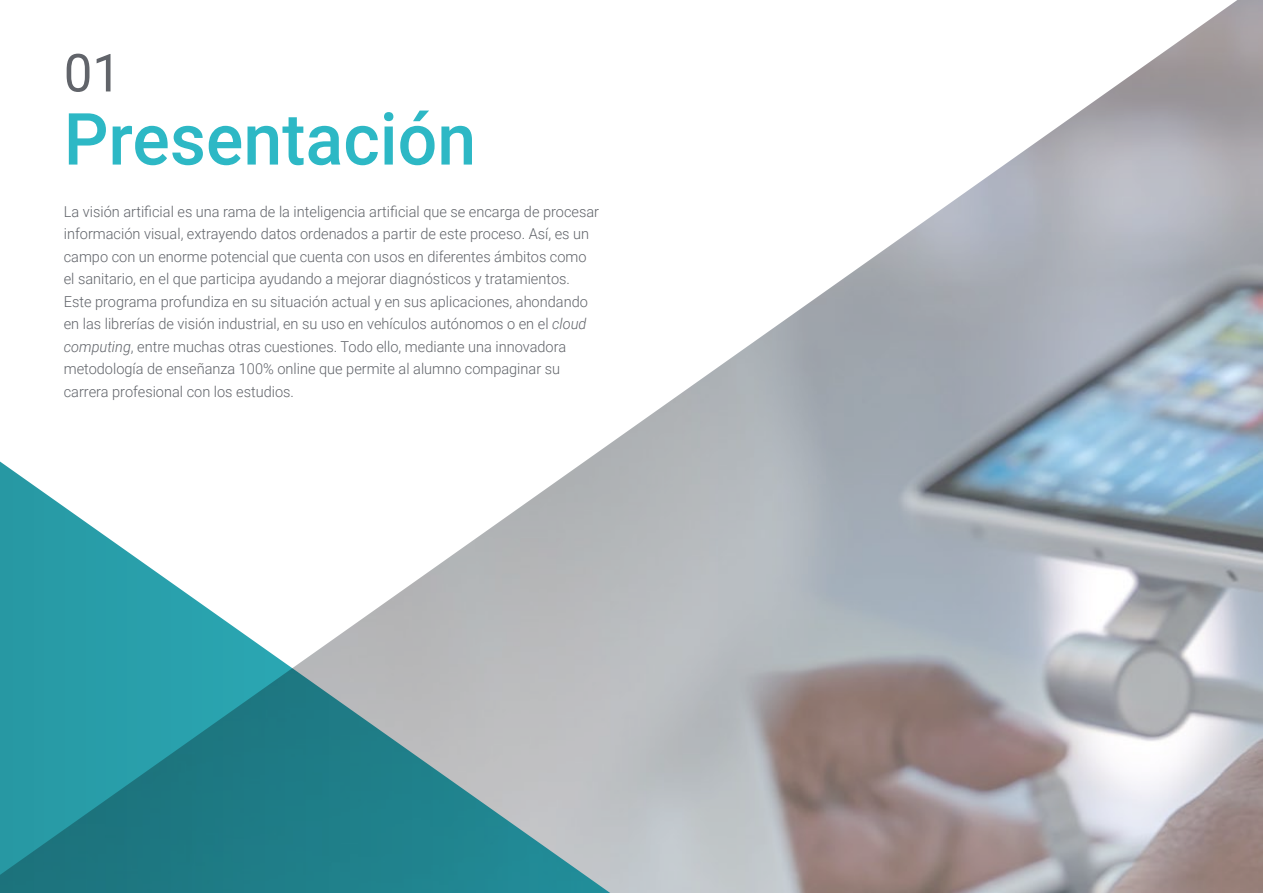
<style>
.page{position:relative;width:1263px;height:893px;background:#fff}
.page>*{position:absolute;margin:0;border:0;box-sizing:border-box;transform-origin:0 0}
.t1{font:500 72px "Roboto";color:#2db8c5}
.t2{font:52.5px "Roboto";color:#61646a}
.t3{font:300 15px/22.5px "Roboto";color:#61646a}
.s1{font-style:italic}
</style>
<div class="page">
<img style="left:607px;top:0;width:656px;height:893px">
<svg style="left:0;top:446px;width:640px;height:447px"></svg>
<h2 class="t2" style="left:64px;top:36px;width:59px">01</h2>
<h1 class="t1" style="left:64px;top:89px;width:414px">Presentación</h1>
<p class="t3" style="left:64px;top:200px;width:537px">La visión artificial es una rama de la inteligencia artificial que se encarga de procesar información visual, extrayendo datos ordenados a partir de este proceso. Así, es un campo con un enorme potencial que cuenta con usos en diferentes ámbitos como el sanitario, en el que participa ayudando a mejorar diagnósticos y tratamientos.<br>Este programa profundiza en su situación actual y en sus aplicaciones, ahondando en las librerías de visión industrial, en su uso en vehículos autónomos o en el <span class="s1">cloud computing</span>, entre muchas otras cuestiones. Todo ello, mediante una innovadora metodología de enseñanza 100% online que permite al alumno compaginar su carrera profesional con los estudios.</p>
</div>
